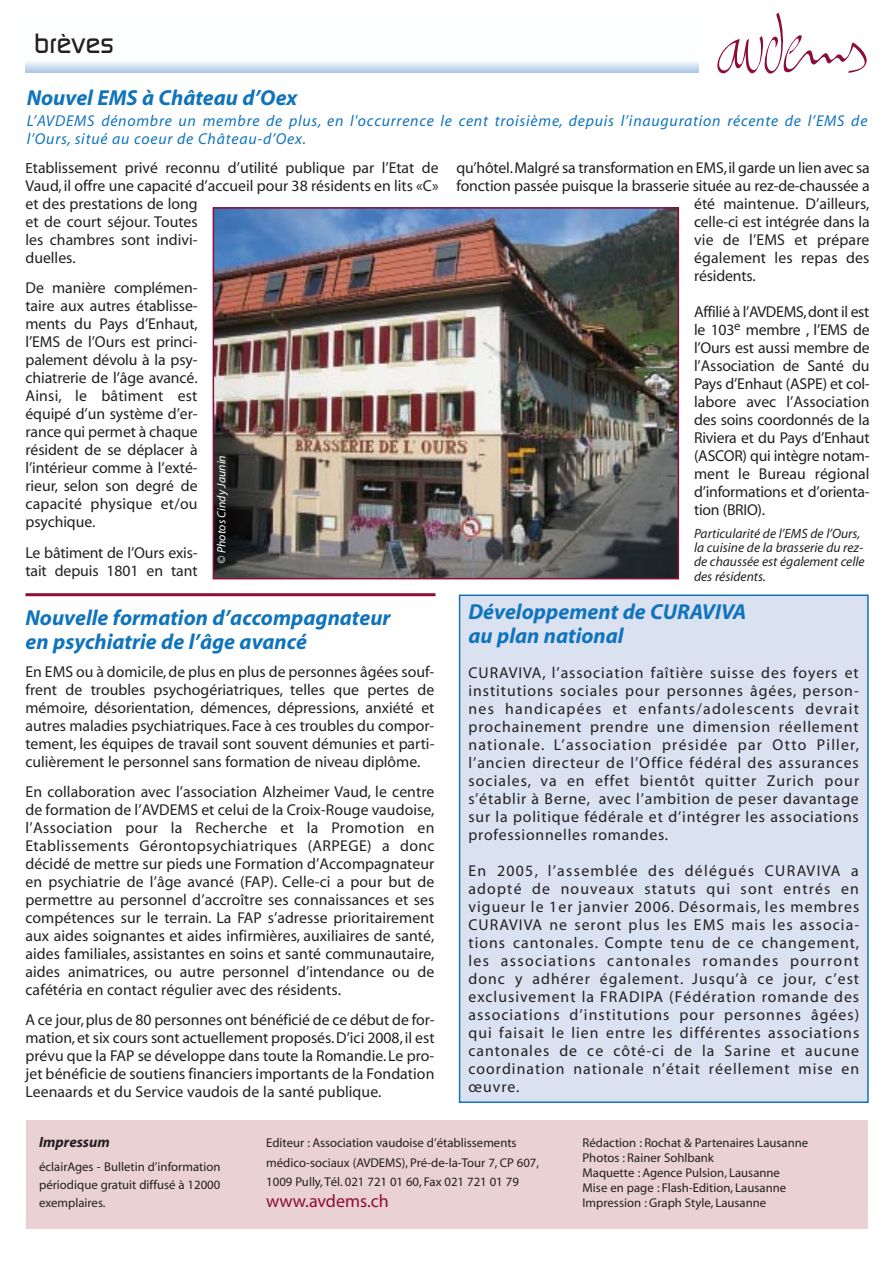
<style>
.page{position:relative;width:893px;height:1263px;background:#fff}
.page>*{position:absolute;margin:0;border:0;box-sizing:border-box;transform-origin:0 0}
.t1{font:500 27px "Digital";color:#231f20}
.t2{font:italic 700 21.75px/24px "Myriad";color:#1074bc}
.t3{font:18px "Myriad";color:#8d0d3a}
.t4{font:15.75px/18px "Myriad";color:#231f20;text-align:justify}
.t5{font:italic 15.75px/18px "Myriad";letter-spacing:.05em;color:#1074bc}
.t6{font:italic 700 14.85px "Myriad";color:#231f20}
.t7{font:italic 13.5px/14.2px "Myriad";color:#231f20}
.t8{font:12.75px/15px "Myriad";color:#231f20}
.t9{font:italic 12px "Myriad";color:#fff}
.s1{font-size:14.85px}
</style>
<div class="page">
<div style="left:460px;top:595px;width:408px;height:507px;background:#dae2f2"></div>
<div style="left:459px;top:594px;width:410px;height:509px;border:2px solid #1074bc"></div>
<svg style="left:26px;top:62px;width:673px;height:10px;background:#cddef1"></svg>
<svg style="left:717px;top:13px;width:150px;height:60px"></svg>
<div style="left:26px;top:1121px;width:842px;height:108px;background:#ead1d3"></div>
<hr style="left:26px;top:593px;width:409px;height:3px;background:#8d0d3a">
<img style="left:216px;top:210px;width:460px;height:366px">
<div style="left:213px;top:207px;width:466px;height:372px;border:2px solid #8d0d3a"></div>
<h1 class="t1" style="left:34px;top:28px;width:81px">brèves</h1>
<h2 class="t2" style="left:27px;top:88px;width:272px">Nouvel EMS à Château d’Oex</h2>
<p class="t5" style="left:27px;top:113px;width:842px">L’AVDEMS dénombre un membre de plus, en l'occurrence le cent troisième, depuis l’inauguration récente de l’EMS de l’Ours, situé au coeur de Château-d’Oex.</p>
<p class="t4" style="left:26px;top:160px;width:415px;text-align:left"><span class="s1">E</span>tablissement privé reconnu d’utilité publique par l’Etat de Vaud, il offre une capacité d’accueil pour 38 résidents en lits «C» et des prestations de long<br>et de court séjour. Toutes<br>les chambres sont indivi-<br>duelles.</p>
<p class="t4" style="left:26px;top:280px;width:174px">De manière complémen&shy;taire aux autres établisse&shy;ments du Pays d’Enhaut, l’EMS de l’Ours est princi&shy;palement dévolu à la psy&shy;chiatrerie de l’âge avancé.<br>Ainsi, le bâtiment est équipé d’un système d’er&shy;rance qui permet à chaque résident de se déplacer à l’intérieur comme à l’exté&shy;rieur, selon son degré de capacité physique et/ou psychique.</p>
<p class="t4" style="left:26px;top:545px;width:174px">Le bâtiment de l’Ours exis&shy;tait depuis 1801 en tant</p>
<p class="t9" style="left:217px;top:564px;width:110px;rotate:-90deg">© Photos Cindy Jaunin</p>
<p class="t4" style="left:456px;top:160px;width:415px">qu’hôtel.Malgré sa transformation en EMS,il garde un lien avec sa</p>
<p class="t4" style="left:456px;top:178px;width:415px">fonction passée puisque la brasserie située au rez-de-chaussée a</p>
<p class="t4" style="left:694px;top:196px;width:177px">été maintenue. D’ailleurs,</p>
<p class="t4" style="left:694px;top:214px;width:177px">celle-ci est intégrée dans la</p>
<p class="t4" style="left:694px;top:232px;width:177px">vie de l’EMS et prépare</p>
<p class="t4" style="left:694px;top:250px;width:177px">également les repas des</p>
<p class="t4" style="left:694px;top:268px;width:63px">résidents.</p>
<p class="t4" style="left:694px;top:304px;width:177px">Affilié à l’AVDEMS,dont il est le 103<sup>e</sup> membre , l’EMS de l’Ours est aussi membre de l’Association de Santé du Pays d’Enhaut (ASPE) et col&shy;labore avec l’Association des soins coordonnés de la Riviera et du Pays d’Enhaut (ASCOR) qui intègre notam&shy;ment le Bureau régional d’informations et d’orienta&shy;tion (BRIO).</p>
<p class="t7" style="left:694px;top:527px;width:172px">Particularité de l’EMS de l’Ours, la cuisine de la brasserie du rez&shy;de chaussée est également celle des résidents.</p>
<h2 class="t2" style="left:468px;top:602px;width:279px">Développement de CURAVIVA au plan national</h2>
<p class="t4" style="left:468px;top:665px;width:392px">CURAVIVA, l’association faîtière suisse des foyers et institutions sociales pour personnes âgées, person&shy;nes handicapées et enfants/adolescents devrait prochainement prendre une dimension réellement nationale. L’association présidée par Otto Piller, l’ancien directeur de l’Office fédéral des assurances sociales, va en effet bientôt quitter Zurich pour s’établir à Berne, avec l’ambition de peser davantage sur la politique fédérale et d’intégrer les associations professionnelles romandes.</p>
<p class="t4" style="left:468px;top:863px;width:392px">En 2005, l’assemblée des délégués CURAVIVA a adopté de nouveaux statuts qui sont entrés en vigueur le 1er janvier 2006. Désormais, les membres CURAVIVA ne seront plus les EMS mais les associa&shy;tions cantonales. Compte tenu de ce changement, les associations cantonales romandes pourront donc y adhérer également. Jusqu’à ce jour, c’est exclusivement la FRADIPA (Fédération romande des associations d’institutions pour personnes âgées) qui faisait le lien entre les différentes associations cantonales de ce côté-ci de la Sarine et aucune coordination nationale n’était réellement mise en œuvre.</p>
<h2 class="t2" style="left:26px;top:608px;width:367px">Nouvelle formation d’accompagnateur en psychiatrie de l’âge avancé</h2>
<p class="t4" style="left:26px;top:664px;width:410px">En EMS ou à domicile, de plus en plus de personnes âgées souf&shy;frent de troubles psychogériatriques, telles que pertes de mémoire, désorientation, démences, dépressions, anxiété et autres maladies psychiatriques. Face à ces troubles du compor&shy;tement, les équipes de travail sont souvent démunies et parti&shy;culièrement le personnel sans formation de niveau diplôme.</p>
<p class="t4" style="left:26px;top:784px;width:411px">En collaboration avec l’association Alzheimer Vaud, le centre de formation de l’AVDEMS et celui de la Croix-Rouge vaudoise, l’Association pour la Recherche et la Promotion en Etablissements Gérontopsychiatriques (ARPEGE) a donc décidé de mettre sur pieds une Formation d’Accompagnateur en psychiatrie de l’âge avancé (FAP). Celle-ci a pour but de permettre au personnel d’accroître ses connaissances et ses compétences sur le terrain. La FAP s’adresse prioritairement aux aides soignantes et aides infirmières, auxiliaires de santé, aides familiales, assistantes en soins et santé communautaire, aides animatrices, ou autre personnel d’intendance ou de cafétéria en contact régulier avec des résidents.</p>
<p class="t4" style="left:26px;top:1012px;width:411px">A ce jour, plus de 80 personnes ont bénéficié de ce début de for&shy;mation, et six cours sont actuellement proposés. D’ici 2008, il est prévu que la FAP se développe dans toute la Romandie. Le pro&shy;jet bénéficie de soutiens financiers importants de la Fondation Leenaards et du Service vaudois de la santé publique.</p>
<p class="t6" style="left:39px;top:1137px;width:72px">Impressum</p>
<p class="t8" style="left:39px;top:1159px;width:183px;line-height:18px;text-align:justify">éclairAges - Bulletin d’information périodique gratuit diffusé à 12000 exemplaires.</p>
<p class="t8" style="left:583px;top:1136px;width:227px">Rédaction : Rochat &amp; Partenaires Lausanne Photos : Rainer Sohlbank<br>Maquette : Agence Pulsion, Lausanne<br>Mise en page : Flash-Edition, Lausanne Impression : Graph Style, Lausanne</p>
<p class="t8" style="left:266px;top:1134px;width:274px;line-height:19.5px">Editeur : Association vaudoise d’établissements médico-sociaux (AVDEMS), Pré-de-la-Tour 7, CP 607,<br>1009 Pully, Tél. 021 721 01 60, Fax 021 721 01 79</p>
<p class="t3" style="left:266px;top:1194px;width:124px">www.avdems.ch</p>
</div>
